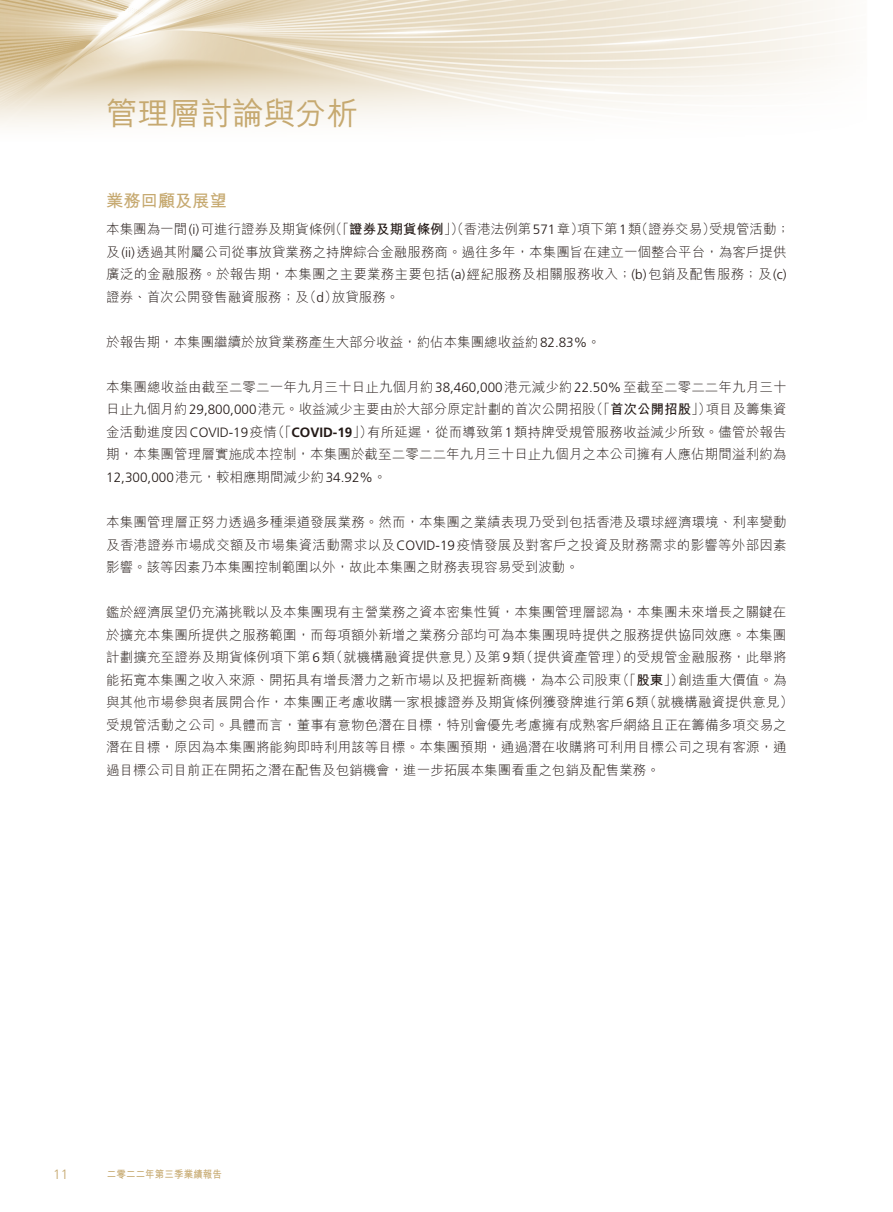
<style>
.page{position:relative;width:893px;height:1212px;background:#fff}
.page>*{position:absolute;margin:0;border:0;box-sizing:border-box;transform-origin:0 0}
.t1{font:500 31.5px "M Hei HK";color:#c6a970}
.t2{font:700 17.25px "M Hei HK";color:#c6a970}
.t3{font:300 13.5px/22.5px "M Hei HK";letter-spacing:.01em;color:#231916}
.t4{font:300 13.5px "Frutiger LT Std";color:#231916}
.t5{font:700 13.5px "Frutiger LT Std";color:#231916}
.t6{font:700 13.5px "M Hei HK";color:#231916}
.t7{font:300 13.5px "Frutiger LT Std";color:#c6a970}
.t8{font:700 10.5px "M Hei HK";letter-spacing:.015em;color:#c6a970;scale:.9 1}
.s1{font-weight:700}
.s2{font-family:"Frutiger LT Std"}
.s3{font-weight:300}
.s4{font-family:"M Hei HK"}
.s5{font-family:"M Hei HK";font-weight:300}
</style>
<div class="page">
<img style="left:0;top:0;width:835px;height:127px">
<h1 class="t1" style="left:106px;top:91px;width:253px">管理層討論與分析</h1>
<p class="t2" style="left:106px;top:188px;width:122px">業務回顧及展望</p>
<p class="t3" style="left:329px;top:218px;width:256px">（「<span class="s1">證券及期貨條例</span>」）（香港法例第<span class="s2">571</span>章）</p>
<p class="t3" style="left:577px;top:218px;width:140px">項下第<span class="s2">1</span> （類證券交易）</p>
<p class="t3" style="left:709px;top:218px;width:82px">受規管活動;</p>
<p class="t3" style="left:106px;top:218px;width:231px">本集團為一間 <span class="s2">)i(</span> 可進行證券及期貨條例</p>
<p class="t3" style="left:106px;top:241px;width:682px">及 <span class="s2">)i i(</span> 透過其附屬公司從事放貸業務之持牌綜合金融服務商。過往多年，本集團旨在建立一個整合平台，為客戶提供</p>
<p class="t3" style="left:106px;top:263px;width:682px">廣泛的金融服務。於報告期，本集團之主要業務主要包括 <span class="s2">)a(</span> 經紀服務及相關服務收入；<span class="s2">( )b</span> 包銷及配售服務；及 <span class="s2">(c(</span></p>
<p class="t3" style="left:332px;top:286px;width:69px">放貸服務。</p>
<p class="t3" style="left:106px;top:286px;width:233px">證券、首次公開發售融資服務；（及 ）<span class="s2">d</span></p>
<p class="t3" style="left:106px;top:331px;width:496px">於報告期，本集團繼續於放貸業務產生大部分收益，約佔本集團總收益約<span class="s2">82.83%</span>。</p>
<p class="t3" style="left:106px;top:376px;width:682px;text-align:right">本集團總收益由截至二零二一年九月三十日止九個月約<span class="s2">38,460,000</span>港元減少約<span class="s2">22.50%</span>至截至二零二二年九月三十項目及籌集資</p>
<p class="t3" style="left:367px;top:398px;width:421px;text-indent:-261px">日止九個月約<span class="s2">29,800,000</span>港元。收益減少主要由於大部分原定計劃的首次公開招股<br>有所延遲，從而導致第<span class="s2">1</span>類持牌受規管服務收益減少所致。儘管於報告</p>
<p class="t6" style="left:590px;top:400px;width:123px"><span class="s3">（「</span>首次公開招股<span class="s3">」）</span></p>
<p class="t3" style="left:106px;top:421px;width:682px">金活動進度因<span class="s2">COVID-19</span>疫情<br>期，本集團管理層實施成本控制，本集團於截至二零二二年九月三十日止九個月之本公司擁有人應佔期間溢利約為</p>
<p class="t4" style="left:106px;top:470px;width:282px">12,300,000<span class="s4">港元，較相應期間減少約</span>34.92%<span class="s4">。</span></p>
<p class="t3" style="left:106px;top:511px;width:682px;text-align:justify">本集團管理層正努力透過多種渠道發展業務。然而，本集團之業績表現乃受到包括香港及環球經濟環境、利率變動及香港證券市場成交額及市場集資活動需求以及<span class="s2">COVID-19</span>疫情發展及對客戶之投資及財務需求的影響等外部因素影響。該等因素乃本集團控制範圍以外，故此本集團之財務表現容易受到波動。</p>
<p class="t3" style="left:106px;top:601px;width:682px;text-align:right">鑑於經濟展望仍充滿挑戰以及本集團現有主營業務之資本密集性質，本集團管理層認為，本集團未來增長之關鍵在於擴充本集團所提供之服務範圍，而每項額外新增之業務分部均可為本集團現時提供之服務提供協同效應。本集團的受規管金融服務，此舉將</p>
<p class="t5" style="left:271px;top:424px;width:103px"><span class="s5">（「</span>COVID-19<span class="s5">」）</span></p>
<p class="t3" style="left:106px;top:646px;width:375px">計劃擴充至證券及期貨條例項下第<span class="s2">6</span> （類就機構融資提供意見）</p>
<p class="t3" style="left:474px;top:646px;width:156px">及第<span class="s2">9</span> （類提供資產管理）</p>
<p class="t3" style="left:616px;top:668px;width:69px">（「<span class="s1">股東</span>」）</p>
<p class="t3" style="left:106px;top:668px;width:689px">能拓寬本集團之收入來源、開拓具有增長潛力之新市場以及把握新商機，為本公司股東<br>與其他市場參與者展開合作，本集團正考慮收購一家根據證券及期貨條例獲發牌進行第<span class="s2">6</span> （類就機構融資提供意見(受規管活動之公司。具體而言，董事有意物色潛在目標，特別會優先考慮擁有成熟客戶網絡且正在籌備多項交易之潛在目標，原因為本集團將能夠即時利用該等目標。本集團預期，通過潛在收購將可利用目標公司之現有客源，通過目標公司目前正在開拓之潛在配售及包銷機會，進一步拓展本集團看重之包銷及配售業務。</p>
<p class="t3" style="left:678px;top:668px;width:110px">創造重大價值。為</p>
<p class="t7" style="left:53px;top:1167px;width:17px">11</p>
<p class="t8" style="left:107px;top:1167px;width:129px">二零二二年第三季業績報告</p>
</div>
